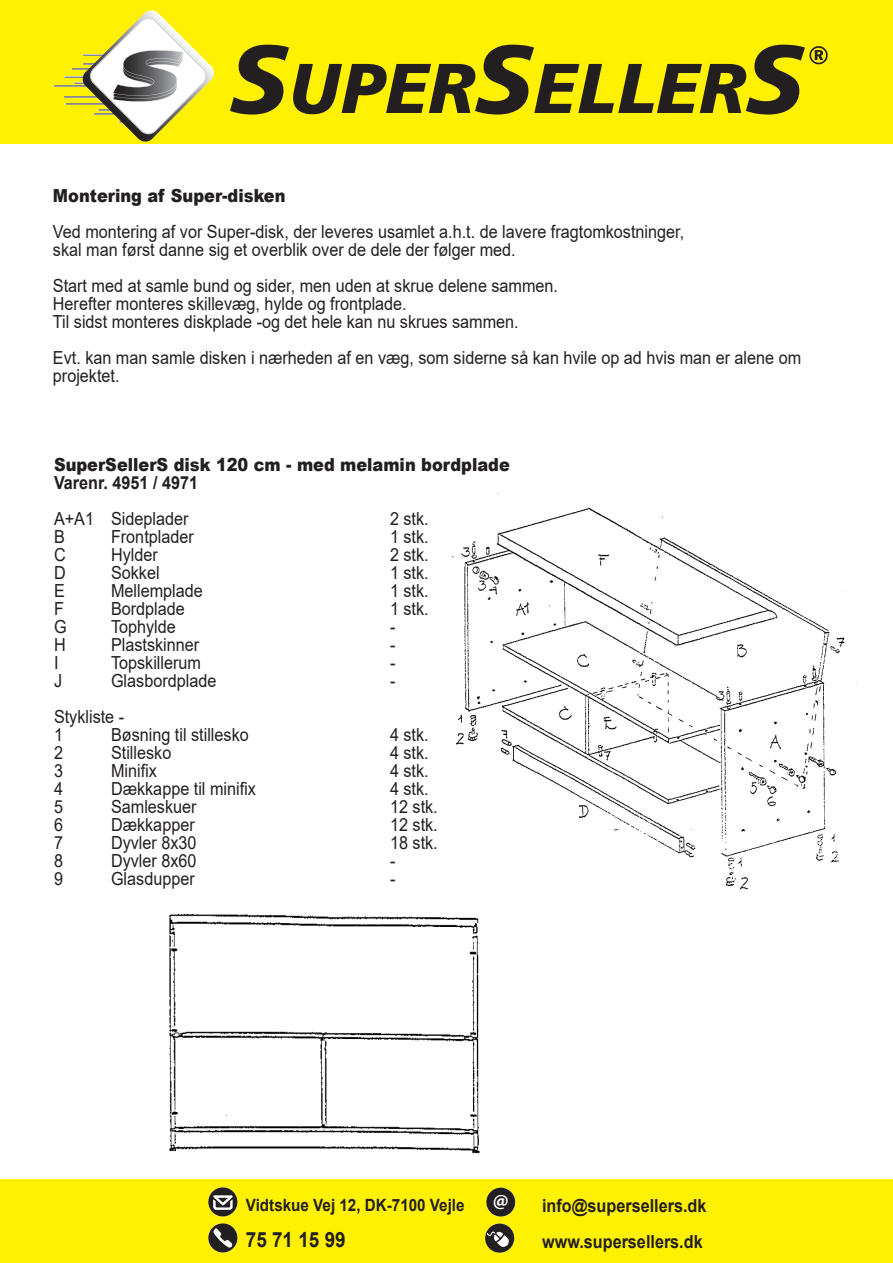
<style>
.page{position:relative;width:893px;height:1263px;background:#fff}
.page>*{position:absolute;margin:0;border:0;box-sizing:border-box;transform-origin:0 0}
.t1{font:700 21px "Arial";color:#231f20;scale:.9 1}
.t2{font:700 20.7px "Myriad";color:#fff}
.t3{font:18px/18px "Arial";color:#231f20;scale:.9 1}
.t4{font:900 18px "Arial";color:#231f20;scale:.9 1}
.t5{font:700 18px/36px "Arial";color:#231f20;scale:.9 1}
.t6{font:700 16.95px "Arial";color:#231f20;scale:.9 1}
</style>
<div class="page">
<div style="left:0;top:0;width:893px;height:144px;background:#fff101"></div>
<svg style="left:230px;top:44px;width:598px;height:71px"></svg>
<svg style="left:63px;top:10px;width:151px;height:132px"></svg>
<div style="left:0;top:1179px;width:893px;height:84px;background:#fff101"></div>
<svg style="left:208px;top:1187px;width:29px;height:30px"></svg>
<svg style="left:208px;top:1223px;width:29px;height:30px"></svg>
<div style="left:486px;top:1188px;width:29px;height:28px;background:#231f20;border-radius:50%"></div>
<svg style="left:485px;top:1223px;width:29px;height:30px"></svg>
<img style="left:169px;top:914px;width:311px;height:240px">
<img style="left:452px;top:492px;width:406px;height:398px">
<p class="t4" style="left:53px;top:182px;width:260px">Montering af Super-disken</p>
<p class="t3" style="left:53px;top:222px;width:703px">Ved montering af vor Super-disk, der leveres usamlet a.h.t. de lavere fragtomkostninger, skal man først danne sig et overblik over de dele der følger med.</p>
<p class="t3" style="left:53px;top:276px;width:563px">Start med at samle bund og sider, men uden at skrue delene sammen.<br>Herefter monteres skillevæg, hylde og frontplade.<br>Til sidst monteres diskplade -og det hele kan nu skrues sammen.</p>
<p class="t3" style="left:53px;top:348px;width:833px">Evt. kan man samle disken i nærheden af en væg, som siderne så kan hvile op ad hvis man er alene om projektet.</p>
<p class="t4" style="left:54px;top:451px;width:508px">SuperSellerS disk 120 cm - med melamin bordplade</p>
<p class="t5" style="left:54px;top:465px;width:162px">Varenr. 4951 / 4971</p>
<p class="t3" style="left:54px;top:509px;width:151px">A+A1 Sideplader</p>
<p class="t3" style="left:390px;top:509px;width:45px">2 stk.</p>
<p class="t3" style="left:54px;top:527px;width:14px">B</p>
<p class="t3" style="left:111px;top:527px;width:94px">Frontplader</p>
<p class="t3" style="left:390px;top:527px;width:45px">1 stk.</p>
<p class="t3" style="left:54px;top:545px;width:14px">C</p>
<p class="t3" style="left:111px;top:545px;width:54px">Hylder</p>
<p class="t3" style="left:390px;top:545px;width:45px">2 stk.</p>
<p class="t3" style="left:54px;top:563px;width:14px">D</p>
<p class="t3" style="left:111px;top:563px;width:56px">Sokkel</p>
<p class="t3" style="left:390px;top:563px;width:45px">1 stk.</p>
<p class="t3" style="left:54px;top:581px;width:14px">E</p>
<p class="t3" style="left:111px;top:581px;width:104px">Mellemplade</p>
<p class="t3" style="left:390px;top:581px;width:45px">1 stk.</p>
<p class="t3" style="left:54px;top:599px;width:12px">F</p>
<p class="t3" style="left:111px;top:599px;width:84px">Bordplade</p>
<p class="t3" style="left:390px;top:599px;width:45px">1 stk.</p>
<p class="t3" style="left:54px;top:617px;width:16px">G</p>
<p class="t3" style="left:111px;top:617px;width:74px">Tophylde</p>
<p class="t3" style="left:390px;top:617px;width:7px">-</p>
<p class="t3" style="left:54px;top:635px;width:14px">H</p>
<p class="t3" style="left:111px;top:635px;width:100px">Plastskinner</p>
<p class="t3" style="left:390px;top:635px;width:7px">-</p>
<p class="t3" style="left:54px;top:653px;width:7px">I</p>
<p class="t3" style="left:111px;top:653px;width:102px">Topskillerum</p>
<p class="t3" style="left:390px;top:653px;width:7px">-</p>
<p class="t3" style="left:54px;top:671px;width:11px">J</p>
<p class="t3" style="left:111px;top:671px;width:119px">Glasbordplade</p>
<p class="t3" style="left:390px;top:671px;width:7px">-</p>
<p class="t3" style="left:54px;top:707px;width:80px">Stykliste -<br>1</p>
<p class="t3" style="left:111px;top:725px;width:155px">Bøsning til stillesko</p>
<p class="t3" style="left:390px;top:725px;width:45px">4 stk.</p>
<p class="t3" style="left:54px;top:743px;width:12px">2</p>
<p class="t3" style="left:111px;top:743px;width:69px">Stillesko</p>
<p class="t3" style="left:390px;top:743px;width:45px">4 stk.</p>
<p class="t3" style="left:54px;top:761px;width:12px">3</p>
<p class="t3" style="left:111px;top:761px;width:52px">Minifix</p>
<p class="t3" style="left:390px;top:761px;width:45px">4 stk.</p>
<p class="t3" style="left:54px;top:779px;width:12px">4</p>
<p class="t3" style="left:111px;top:779px;width:163px">Dækkappe til minifix</p>
<p class="t3" style="left:390px;top:779px;width:45px">4 stk.</p>
<p class="t3" style="left:54px;top:797px;width:12px">5</p>
<p class="t3" style="left:111px;top:797px;width:97px">Samleskuer</p>
<p class="t3" style="left:390px;top:797px;width:55px">12 stk.</p>
<p class="t3" style="left:54px;top:815px;width:12px">6</p>
<p class="t3" style="left:111px;top:815px;width:95px">Dækkapper</p>
<p class="t3" style="left:390px;top:815px;width:55px">12 stk.</p>
<p class="t3" style="left:54px;top:833px;width:12px">7</p>
<p class="t3" style="left:111px;top:833px;width:97px">Dyvler 8x30</p>
<p class="t3" style="left:390px;top:833px;width:55px">18 stk.</p>
<p class="t3" style="left:54px;top:851px;width:12px">8</p>
<p class="t3" style="left:111px;top:851px;width:97px">Dyvler 8x60</p>
<p class="t3" style="left:390px;top:851px;width:7px">-</p>
<p class="t3" style="left:54px;top:869px;width:12px">9</p>
<p class="t3" style="left:111px;top:869px;width:95px">Glasdupper</p>
<p class="t3" style="left:390px;top:869px;width:7px">-</p>
<p class="t6" style="left:246px;top:1193px;width:245px">Vidtskue Vej 12, DK-7100 Vejle</p>
<p class="t1" style="left:246px;top:1225px;width:112px">75 71 15 99</p>
<p class="t2" style="left:493px;top:1191px;width:17px">@</p>
<p class="t5" style="left:542px;top:1187px;width:184px">info@supersellers.dk www.supersellers.dk</p>
</div>
